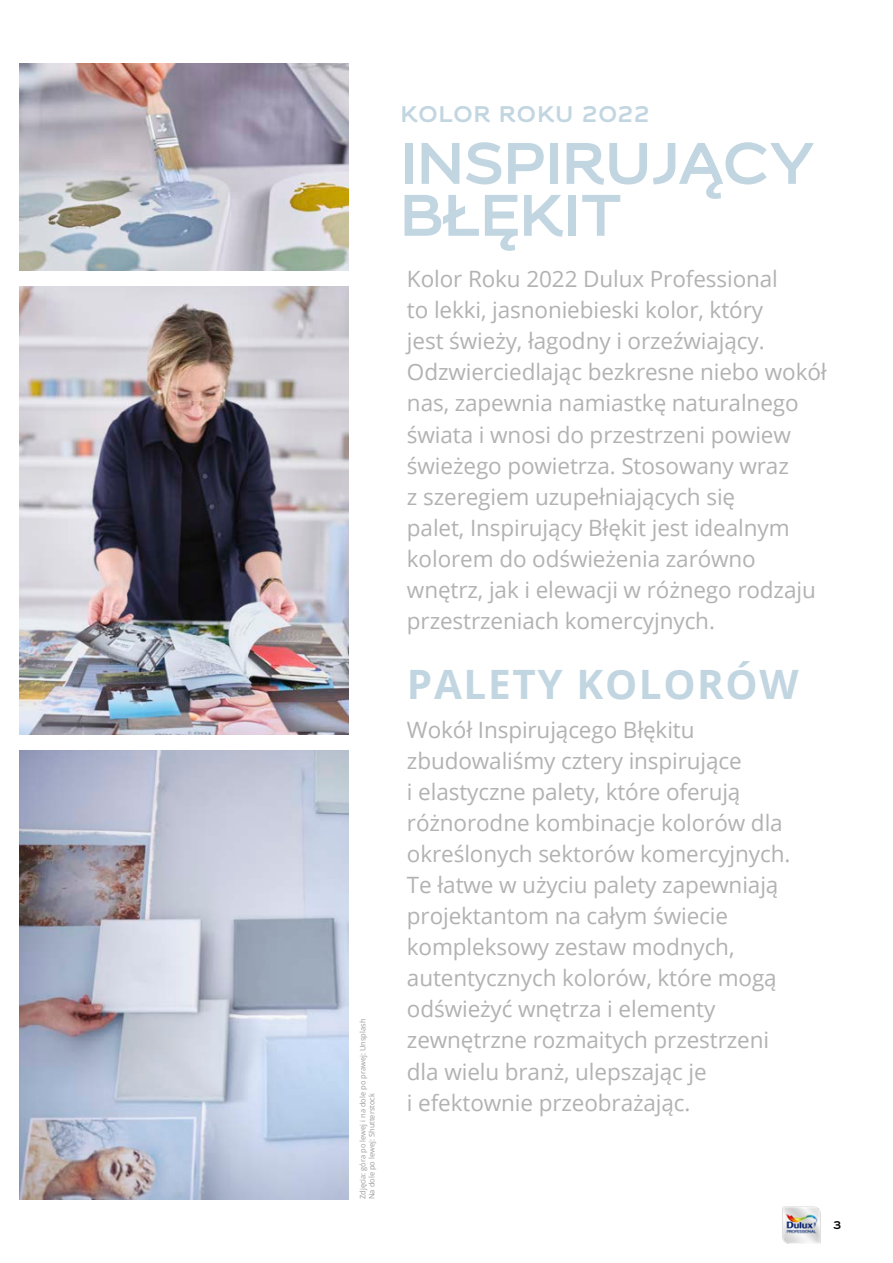
<style>
.page{position:relative;width:893px;height:1263px;background:#fff}
.page>*{position:absolute;margin:0;border:0;box-sizing:border-box;transform-origin:0 0}
.t1{font:700 63px/51.9px "Colour Sans";color:#c2d6e1}
.t2{font:700 40.5px "Open Sans";letter-spacing:.04em;color:#c2d6e1}
.t3{font:700 24.3px "Colour Sans";letter-spacing:.05em;color:#c2d6e1}
.t4{font:22.5px/31px "Open Sans";letter-spacing:-.005em;color:#b2b2b2}
.t5{font:700 12px "Colour Sans";color:#000}
.t6{font:7.5px "Open Sans";color:#9c9c9c}
</style>
<div class="page">
<img style="left:19px;top:286px;width:329px;height:449px">
<img style="left:19px;top:64px;width:329px;height:206px">
<img style="left:19px;top:751px;width:329px;height:448px">
<img style="left:782px;top:1206px;width:39px;height:38px">
<p class="t6" style="left:358px;top:1199px;width:182px;rotate:-90deg">Zdjęcia: góra po lewej i na dole po prawej: Unsplash</p>
<p class="t6" style="left:367px;top:1199px;width:108px;rotate:-90deg">Na dole po lewej: Shutterstock</p>
<p class="t3" style="left:401px;top:94px;width:250px">KOLOR ROKU 2022</p>
<p class="t1" style="left:400px;top:132px;width:416px">INSPIRUJĄCY<br>BŁĘKIT</p>
<p class="t4" style="left:407px;top:263px;width:421px">Kolor Roku 2022 Dulux Professional<br>to lekki, jasnoniebieski kolor, który<br>jest świeży, łagodny i orzeźwiający.<br>Odzwierciedlając bezkresne niebo wokół nas, zapewnia namiastkę naturalnego świata i wnosi do przestrzeni powiew świeżego powietrza. Stosowany wraz<br>z szeregiem uzupełniających się<br>palet, Inspirujący Błękit jest idealnym kolorem do odświeżenia zarówno wnętrz, jak i elewacji w różnego rodzaju przestrzeniach komercyjnych.</p>
<p class="t2" style="left:407px;top:656px;width:393px">PALETY KOLORÓW</p>
<p class="t4" style="left:407px;top:714px;width:385px">Wokół Inspirującego Błękitu zbudowaliśmy cztery inspirujące<br>i elastyczne palety, które oferują różnorodne kombinacje kolorów dla określonych sektorów komercyjnych.<br>Te łatwe w użyciu palety zapewniają projektantom na całym świecie kompleksowy zestaw modnych, autentycznych kolorów, które mogą odświeżyć wnętrza i elementy zewnętrzne rozmaitych przestrzeni dla wielu branż, ulepszając je<br>i efektownie przeobrażając.</p>
<p class="t5" style="left:833px;top:1216px;width:9px">3</p>
</div>
